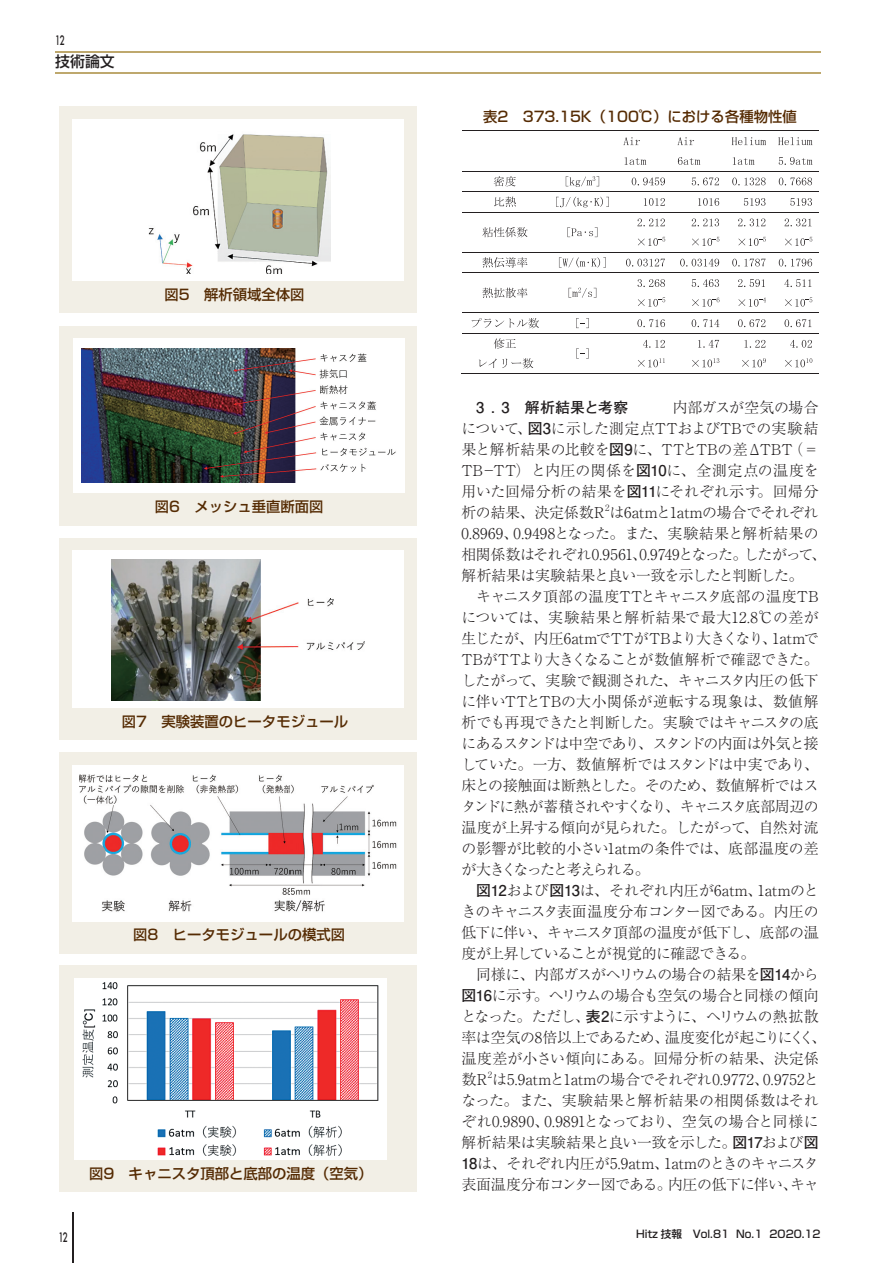
<style>
.page{position:relative;width:893px;height:1263px;background:#fff}
.page>*{position:absolute;margin:0;border:0;box-sizing:border-box;transform-origin:0 0}
.t1{font:14.85px/21px "Ryumin Pr 5 Light 90 pv RKSJ H";letter-spacing:-.025em;color:#231f20;text-align:justify}
.t2{font:14.85px "Shin Go Pro Medium 90 pv RKSJ H";color:#231f20}
.t3{font:14.4px "Shin Go Pr 5 Medium 90 pv RKSJ H";color:#552b03}
.t4{font:500 12.75px "Futura";color:#231f20;scale:.65 1}
.t5{font:10.65px "Shin Go Pro Medium 90 pv RKSJ H";color:#231f20}
.t6{font:8.7px "Ryumin Pr 5 Light 90 pv RKSJ H";color:#231f20}
.s1{font-family:"Futo Go B101 Pr 6 Bold 90 pv RKSJ H"}
</style>
<div class="page">
<hr style="left:72px;top:1212px;width:2px;height:51px;background:#231f20">
<hr style="left:55px;top:51px;width:766px;height:1px;background:#bea86d">
<hr style="left:55px;top:72px;width:766px;height:1px;background:#bea86d">
<svg style="left:623px;top:137px;width:17px;height:8px"></svg>
<svg style="left:625px;top:157px;width:21px;height:8px"></svg>
<svg style="left:677px;top:137px;width:17px;height:8px"></svg>
<svg style="left:678px;top:157px;width:22px;height:8px"></svg>
<svg style="left:732px;top:137px;width:34px;height:8px"></svg>
<svg style="left:733px;top:157px;width:21px;height:8px"></svg>
<svg style="left:778px;top:137px;width:34px;height:8px"></svg>
<svg style="left:779px;top:157px;width:33px;height:8px"></svg>
<hr style="left:462px;top:130px;width:357px;height:1px;background:#231f20">
<svg style="left:494px;top:176px;width:22px;height:11px"></svg>
<svg style="left:566px;top:176px;width:33px;height:11px"></svg>
<svg style="left:632px;top:178px;width:33px;height:7px"></svg>
<svg style="left:692px;top:178px;width:27px;height:7px"></svg>
<svg style="left:732px;top:178px;width:33px;height:7px"></svg>
<svg style="left:779px;top:178px;width:33px;height:7px"></svg>
<hr style="left:462px;top:171px;width:357px;height:1px;background:#231f20">
<svg style="left:494px;top:197px;width:22px;height:10px"></svg>
<svg style="left:556px;top:197px;width:53px;height:10px"></svg>
<svg style="left:644px;top:198px;width:21px;height:8px"></svg>
<svg style="left:698px;top:198px;width:21px;height:8px"></svg>
<svg style="left:744px;top:198px;width:21px;height:8px"></svg>
<svg style="left:790px;top:198px;width:22px;height:8px"></svg>
<hr style="left:462px;top:191px;width:357px;height:1px;background:#231f20">
<svg style="left:482px;top:227px;width:46px;height:11px"></svg>
<svg style="left:567px;top:227px;width:30px;height:10px"></svg>
<svg style="left:637px;top:219px;width:28px;height:7px"></svg>
<svg style="left:638px;top:237px;width:27px;height:9px"></svg>
<svg style="left:692px;top:219px;width:27px;height:7px"></svg>
<svg style="left:692px;top:237px;width:27px;height:9px"></svg>
<svg style="left:738px;top:219px;width:27px;height:7px"></svg>
<svg style="left:738px;top:237px;width:28px;height:9px"></svg>
<svg style="left:785px;top:219px;width:26px;height:7px"></svg>
<svg style="left:785px;top:237px;width:27px;height:9px"></svg>
<hr style="left:462px;top:212px;width:357px;height:1px;background:#231f20">
<svg style="left:482px;top:257px;width:46px;height:11px"></svg>
<svg style="left:559px;top:257px;width:47px;height:11px"></svg>
<svg style="left:626px;top:259px;width:39px;height:7px"></svg>
<svg style="left:680px;top:259px;width:39px;height:7px"></svg>
<svg style="left:732px;top:259px;width:33px;height:7px"></svg>
<svg style="left:779px;top:259px;width:33px;height:7px"></svg>
<hr style="left:462px;top:252px;width:357px;height:1px;background:#231f20">
<svg style="left:482px;top:288px;width:46px;height:10px"></svg>
<svg style="left:569px;top:288px;width:27px;height:10px"></svg>
<svg style="left:638px;top:279px;width:27px;height:8px"></svg>
<svg style="left:638px;top:298px;width:27px;height:9px"></svg>
<svg style="left:692px;top:279px;width:27px;height:8px"></svg>
<svg style="left:692px;top:298px;width:27px;height:9px"></svg>
<svg style="left:738px;top:279px;width:27px;height:8px"></svg>
<svg style="left:738px;top:298px;width:28px;height:9px"></svg>
<svg style="left:784px;top:279px;width:27px;height:8px"></svg>
<svg style="left:785px;top:298px;width:27px;height:9px"></svg>
<hr style="left:462px;top:272px;width:357px;height:1px;background:#231f20">
<svg style="left:472px;top:318px;width:67px;height:10px"></svg>
<svg style="left:576px;top:318px;width:13px;height:10px"></svg>
<svg style="left:637px;top:319px;width:28px;height:8px"></svg>
<svg style="left:692px;top:319px;width:27px;height:8px"></svg>
<svg style="left:738px;top:319px;width:27px;height:8px"></svg>
<svg style="left:784px;top:319px;width:27px;height:8px"></svg>
<hr style="left:462px;top:312px;width:357px;height:1px;background:#231f20">
<svg style="left:494px;top:338px;width:22px;height:11px"></svg>
<svg style="left:479px;top:358px;width:54px;height:10px"></svg>
<svg style="left:576px;top:348px;width:13px;height:10px"></svg>
<svg style="left:643px;top:340px;width:22px;height:8px"></svg>
<svg style="left:638px;top:358px;width:27px;height:9px"></svg>
<svg style="left:698px;top:340px;width:21px;height:8px"></svg>
<svg style="left:692px;top:358px;width:27px;height:9px"></svg>
<svg style="left:744px;top:340px;width:21px;height:8px"></svg>
<svg style="left:742px;top:358px;width:24px;height:9px"></svg>
<svg style="left:790px;top:340px;width:22px;height:8px"></svg>
<svg style="left:785px;top:358px;width:27px;height:9px"></svg>
<hr style="left:462px;top:333px;width:357px;height:1px;background:#231f20">
<hr style="left:461px;top:373px;width:87px;height:1px;background:#231f20">
<hr style="left:547px;top:373px;width:70px;height:1px;background:#231f20">
<hr style="left:617px;top:373px;width:54px;height:1px;background:#231f20">
<hr style="left:671px;top:373px;width:55px;height:1px;background:#231f20">
<hr style="left:725px;top:373px;width:47px;height:1px;background:#231f20">
<hr style="left:771px;top:373px;width:48px;height:1px;background:#231f20">
<div style="left:60px;top:106px;width:357px;height:207px;background:#f2efe6"></div>
<div style="left:60px;top:326px;width:357px;height:199px;background:#f2efe6"></div>
<div style="left:60px;top:538px;width:357px;height:201px;background:#f2efe6"></div>
<div style="left:60px;top:752px;width:357px;height:201px;background:#f2efe6"></div>
<div style="left:60px;top:965px;width:357px;height:227px;background:#f2efe6"></div>
<div style="left:72px;top:765px;width:332px;height:156px;background:#fff"></div>
<img style="left:79px;top:775px;width:318px;height:137px">
<div style="left:72px;top:551px;width:332px;height:157px;background:#fff"></div>
<img style="left:112px;top:560px;width:253px;height:141px">
<div style="left:73px;top:339px;width:332px;height:154px;background:#fff"></div>
<img style="left:81px;top:349px;width:315px;height:133px">
<div style="left:72px;top:119px;width:332px;height:162px;background:#fff"></div>
<img style="left:148px;top:134px;width:182px;height:140px">
<div style="left:74px;top:978px;width:313px;height:182px;background:#fff"></div>
<img style="left:82px;top:982px;width:297px;height:174px">
<p class="t4" style="left:55px;top:32px;width:16px">12</p>
<p class="t2" style="left:55px;top:56px;width:61px">技術論文</p>
<p class="t3" style="left:165px;top:289px;width:142px">図5　解析領域全体図</p>
<p class="t3" style="left:155px;top:501px;width:170px">図6　メッシュ垂直断面図</p>
<p class="t3" style="left:122px;top:716px;width:228px">図7　実験装置のヒータモジュール</p>
<p class="t3" style="left:133px;top:929px;width:213px">図8　ヒータモジュールの模式図</p>
<p class="t3" style="left:89px;top:1168px;width:285px">図9　キャニスタ頂部と底部の温度（空気）</p>
<p class="t3" style="left:483px;top:112px;width:315px">表2　373.15K（100℃）における各種物性値</p>
<p class="t1" style="left:461px;top:399px;width:359px;text-indent:15px"><span class="s1">3 . 3　解析結果と考察</span>　　　内部ガスが空気の場合について、<span class="s1">図3</span>に示した測定点TTおよびTBでの実験結果と解析結果の比較を<span class="s1">図9</span>に、TTとTBの差ΔTBT（＝TB－TT）と内圧の関係を<span class="s1">図10</span>に、全測定点の温度を用いた回帰分析の結果を<span class="s1">図11</span>にそれぞれ示す。回帰分析の結果、決定係数R は6atmと1atmの場合でそれぞれ</p>
<p class="t6" style="left:605px;top:504px;width:6px">2</p>
<p class="t1" style="left:461px;top:525px;width:366px;text-align:left">0.8969、0.9498となった。また、実験結果と解析結果の相関係数はそれぞれ0.9561、0.9749となった。したがって、解析結果は実験結果と良い一致を示したと判断した。<br>　キャニスタ頂部の温度TTとキャニスタ底部の温度TBについては、実験結果と解析結果で最大12.8℃の差が生じたが、内圧6atmでTTがTBより大きくなり、1atmで<br>TBがTTより大きくなることが数値解析で確認できた。したがって、実験で観測された、キャニスタ内圧の低下に伴いTTとTBの大小関係が逆転する現象は、数値解析でも再現できたと判断した。実験ではキャニスタの底にあるスタンドは中空であり、スタンドの内面は外気と接していた。一方、数値解析ではスタンドは中実であり、床との接触面は断熱とした。そのため、数値解析ではスタンドに熱が蓄積されやすくなり、キャニスタ底部周辺の温度が上昇する傾向が見られた。したがって、自然対流の影響が比較的小さい1atmの条件では、底部温度の差が大きくなったと考えられる。</p>
<p class="t1" style="left:461px;top:882px;width:366px;text-align:left;text-indent:15px"><span class="s1">図12</span>および<span class="s1">図13</span>は、それぞれ内圧が6atm、1atmのときのキャニスタ表面温度分布コンター図である。内圧の低下に伴い、キャニスタ頂部の温度が低下し、底部の温度が上昇していることが視覚的に確認できる。<br>　同様に、内部ガスがヘリウムの場合の結果を<span class="s1">図14</span>から<span class="s1">図16</span>に示す。ヘリウムの場合も空気の場合と同様の傾向となった。ただし、<span class="s1">表2</span>に示すように、ヘリウムの熱拡散率は空気の8倍以上であるため、温度変化が起こりにくく、温度差が小さい傾向にある。回帰分析の結果、決定係数R は5.9atmと1atmの場合でそれぞれ0.9772、0.9752と</p>
<p class="t6" style="left:488px;top:1071px;width:6px">2</p>
<p class="t1" style="left:461px;top:1092px;width:359px">なった。また、実験結果と解析結果の相関係数はそれぞれ0.9890、0.9891となっており、空気の場合と同様に解析結果は実験結果と良い一致を示した。<span class="s1">図17</span>および<span class="s1">図18</span>は、それぞれ内圧が5.9atm、1atmのときのキャニスタ表面温度分布コンター図である。内圧の低下に伴い、キャ</p>
<p class="t4" style="left:58px;top:1229px;width:16px">12</p>
<p class="t5" style="left:636px;top:1230px;width:186px">Hitz 技報　Vol.81 No.1 2020.12</p>
</div>
